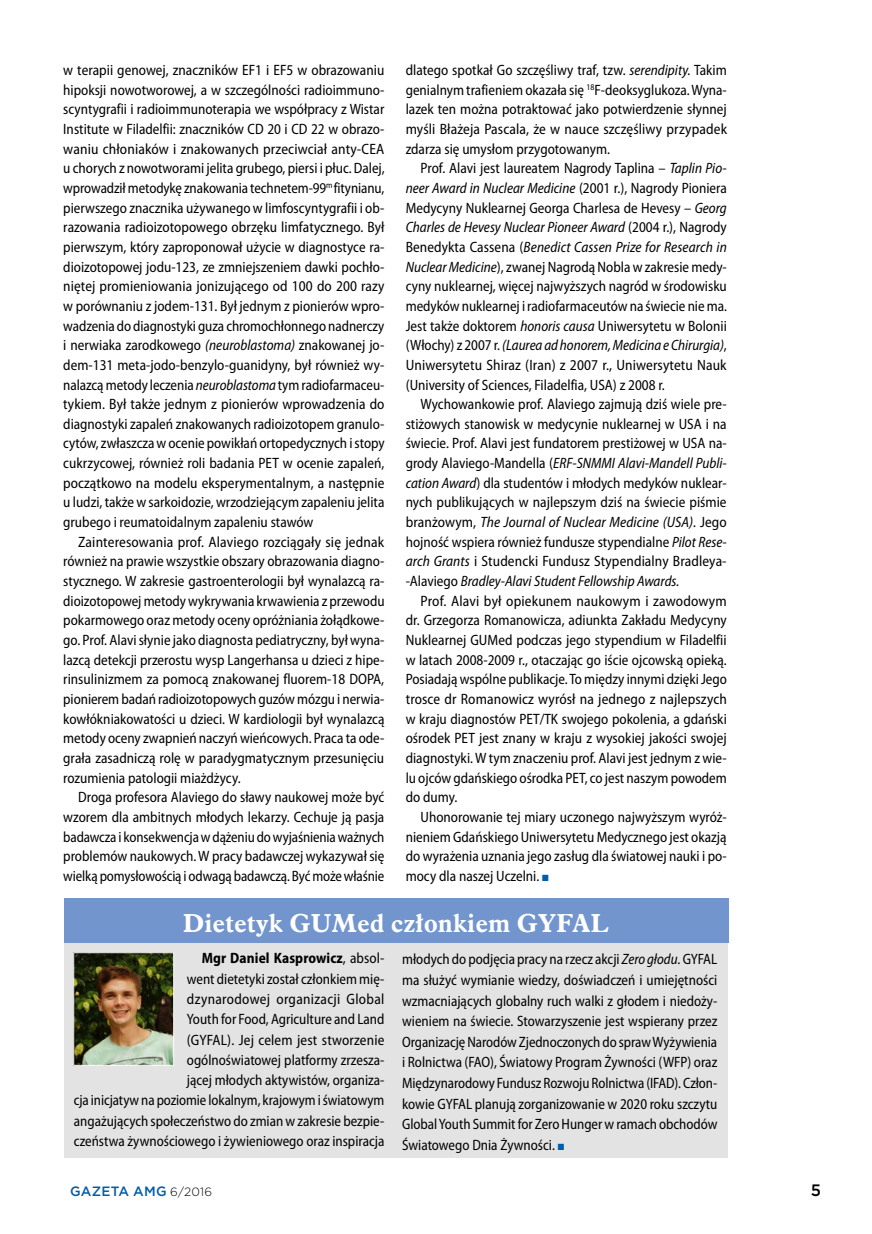
<style>
.page{position:relative;width:872px;height:1234px;background:#fff}
.page>*{position:absolute;margin:0;border:0;box-sizing:border-box;transform-origin:0 0}
.t1{font:700 25.5px "Aldine 721 EU";letter-spacing:.005em;color:#fff}
.t2{font:500 16.5px "Gotham";color:#000}
.t3{font:semi-condensed 15px/19.6px "Myriad Pro";color:#000;text-align:justify}
.t4{font:semi-condensed 15px/19.6px "Myriad Pro";color:#000;text-align:justify;scale:.96 1}
.t5{font:semi-condensed 15px/20.5px "Myriad Pro";color:#000;text-align:justify;scale:.95 1}
.t6{font:500 13.5px "Gotham";letter-spacing:.015em;color:#005da9}
.s1{font-style:italic}
.s2{color:#005da9}
.s3{font-weight:700}
.s4{font-weight:300;font-size:12px;color:#000}
</style>
<div class="page">
<div style="left:64px;top:898px;width:663px;height:259px;background:#e3e3e3"></div>
<div style="left:64px;top:897px;width:664px;height:45px;background:#7295cd"></div>
<img style="left:75px;top:953px;width:97px;height:110px">
<div style="left:73px;top:951px;width:101px;height:114px;border:1px solid #fff"></div>
<p class="t4" style="left:406px;top:60px;width:336px">dlatego spotkał Go szczęśliwy traf, tzw. <span class="s1">serendipity.</span> Takim genialnym trafieniem okazała się <sup>18</sup>F-deoksyglukoza. Wyna&shy;lazek ten można potraktować jako potwierdzenie słynnej myśli Błażeja Pascala, że w nauce szczęśliwy przypadek zdarza się umysłom przygotowanym.</p>
<p class="t4" style="left:406px;top:158px;width:336px;text-indent:15px">Prof. Alavi jest laureatem Nagrody Taplina – <span class="s1">Taplin Pio&shy;neer Award in Nuclear Medicine</span> (2001 r.), Nagrody Pioniera Medycyny Nuklearnej Georga Charlesa de Hevesy – <span class="s1">Georg Charles de Hevesy Nuclear Pioneer Award</span> (2004 r.), Nagrody Benedykta Cassena (<span class="s1">Benedict Cassen Prize for Research in Nuclear Medicine</span>), zwanej Nagrodą Nobla w zakresie medy&shy;cyny nuklearnej, więcej najwyższych nagród w środowisku medyków nuklearnej i radiofarmaceutów na świecie nie ma.<br>Jest także doktorem <span class="s1">honoris causa</span> Uniwersytetu w Bolonii (Włochy) z 2007 r. <span class="s1">(Laurea ad honorem, Medicina e Chirurgia)</span>, Uniwersytetu Shiraz (Iran) z 2007 r., Uniwersytetu Nauk (University of Sciences, Filadelfia, USA) z 2008 r.</p>
<p class="t4" style="left:406px;top:394px;width:336px;text-indent:15px">Wychowankowie prof. Alaviego zajmują dziś wiele pre&shy;stiżowych stanowisk w medycynie nuklearnej w USA i na świecie. Prof. Alavi jest fundatorem prestiżowej w USA na&shy;grody Alaviego-Mandella (<span class="s1">ERF-SNMMI Alavi-Mandell Publi&shy;cation Award</span>) dla studentów i młodych medyków nuklear&shy;nych publikujących w najlepszym dziś na świecie piśmie branżowym, <span class="s1">The Journal of Nuclear Medicine (USA).</span> Jego hojność wspiera również fundusze stypendialne <span class="s1">Pilot Rese&shy;arch Grants</span> i Studencki Fundusz Stypendialny Bradleya--Alaviego <span class="s1">Bradley-Alavi Student Fellowship Awards.</span></p>
<p class="t3" style="left:406px;top:590px;width:323px;text-indent:15px">Prof. Alavi był opiekunem naukowym i zawodowym dr. Grzegorza Romanowicza, adiunkta Zakładu Medycyny Nuklearnej GUMed podczas jego stypendium w Filadelfii w latach 2008-2009 r., otaczając go iście ojcowską opieką.<br>Posiadają wspólne publikacje. To między innymi dzięki Jego trosce dr Romanowicz wyrósł na jednego z najlepszych w kraju diagnostów PET/TK swojego pokolenia, a gdański ośrodek PET jest znany w kraju z wysokiej jakości swojej diagnostyki. W tym znaczeniu prof. Alavi jest jednym z wie&shy;lu ojców gdańskiego ośrodka PET, co jest naszym powodem do dumy.</p>
<p class="t4" style="left:406px;top:806px;width:336px;text-indent:15px">Uhonorowanie tej miary uczonego najwyższym wyróż&shy;nieniem Gdańskiego Uniwersytetu Medycznego jest okazją do wyrażenia uznania jego zasług dla światowej nauki i po&shy;mocy dla naszej Uczelni. <span class="s2">■</span></p>
<h1 class="t1" style="left:183px;top:906px;width:428px">Dietetyk GUMed członkiem GYFAL</h1>
<p class="t4" style="left:74px;top:947px;width:325px;line-height:20.2px;text-align:right"><span class="s3">Mgr Daniel Kasprowicz</span>, absol-<br>went dietetyki został członkiem mię-<br>dzynarodowej organizacji Global<br>Youth for Food, Agriculture and Land<br>(GYFAL). Jej celem jest stworzenie<br>ogólnoświatowej platformy zrzesza-<br>jącej młodych aktywistów, organiza-<br>cja inicjatyw na poziomie lokalnym, krajowym i światowym angażujących społeczeństwo do zmian w zakresie bezpie&shy;czeństwa żywnościowego i żywieniowego oraz inspiracja</p>
<p class="t5" style="left:402px;top:948px;width:333px">młodych do podjęcia pracy na rzecz akcji <span class="s1">Zero głodu</span>. GYFAL ma służyć wymianie wiedzy, doświadczeń i umiejętności wzmacniających globalny ruch walki z głodem i niedoży&shy;wieniem na świecie. Stowarzyszenie jest wspierany przez Organizację Narodów Zjednoczonych do spraw Wyżywienia i Rolnictwa (FAO), Światowy Program Żywności (WFP) oraz Międzynarodowy Fundusz Rozwoju Rolnictwa (IFAD). Człon&shy;kowie GYFAL planują zorganizowanie w 2020 roku szczytu Global Youth Summit for Zero Hunger w ramach obchodów Światowego Dnia Żywności. <span class="s2">■</span></p>
<p class="t3" style="left:63px;top:60px;width:323px">w terapii genowej, znaczników EF1 i EF5 w obrazowaniu hipoksji nowotworowej, a w szczególności radioimmuno&shy;scyntygrafii i radioimmunoterapia we współpracy z Wistar Institute w Filadelfii: znaczników CD 20 i CD 22 w obrazo&shy;waniu chłoniaków i znakowanych przeciwciał anty-CEA u chorych z nowotworami jelita grubego, piersi i płuc. Dalej, wprowadził metodykę znakowania technetem-99<sup>m</sup> fitynianu, pierwszego znacznika używanego w limfoscyntygrafii i ob&shy;razowania radioizotopowego obrzęku limfatycznego. Był pierwszym, który zaproponował użycie w diagnostyce ra&shy;dioizotopowej jodu-123, ze zmniejszeniem dawki pochło&shy;niętej promieniowania jonizującego od 100 do 200 razy w porównaniu z jodem-131. Był jednym z pionierów wpro&shy;wadzenia do diagnostyki guza chromochłonnego nadnerczy i nerwiaka zarodkowego <span class="s1">(neuroblastoma)</span> znakowanej jo&shy;dem-131 meta-jodo-benzylo-guanidyny, był również wy&shy;nalazcą metody leczenia <span class="s1">neuroblastoma</span> tym radiofarmaceu&shy;tykiem. Był także jednym z pionierów wprowadzenia do diagnostyki zapaleń znakowanych radioizotopem granulo&shy;cytów, zwłaszcza w ocenie powikłań ortopedycznych i stopy cukrzycowej, również roli badania PET w ocenie zapaleń, początkowo na modelu eksperymentalnym, a następnie u ludzi, także w sarkoidozie, wrzodziejącym zapaleniu jelita grubego i reumatoidalnym zapaleniu stawów</p>
<p class="t3" style="left:63px;top:531px;width:323px;text-indent:15px">Zainteresowania prof. Alaviego rozciągały się jednak również na prawie wszystkie obszary obrazowania diagno&shy;stycznego. W zakresie gastroenterologii był wynalazcą ra&shy;dioizotopowej metody wykrywania krwawienia z przewodu pokarmowego oraz metody oceny opróżniania żołądkowe&shy;go. Prof. Alavi słynie jako diagnosta pediatryczny, był wyna&shy;lazcą detekcji przerostu wysp Langerhansa u dzieci z hipe&shy;rinsulinizmem za pomocą znakowanej fluorem-18 DOPA, pionierem badań radioizotopowych guzów mózgu i nerwia&shy;kowłókniakowatości u dzieci. W kardiologii był wynalazcą metody oceny zwapnień naczyń wieńcowych. Praca ta ode&shy;grała zasadniczą rolę w paradygmatycznym przesunięciu rozumienia patologii miażdżycy.</p>
<p class="t4" style="left:63px;top:787px;width:336px;text-indent:15px">Droga profesora Alaviego do sławy naukowej może być wzorem dla ambitnych młodych lekarzy. Cechuje ją pasja badawcza i konsekwencja w dążeniu do wyjaśnienia ważnych problemów naukowych. W pracy badawczej wykazywał się wielką pomysłowością i odwagą badawczą. Być może właśnie</p>
<p class="t6" style="left:70px;top:1182px;width:144px">GAZETA AMG <span class="s4">6/2016</span></p>
<p class="t2" style="left:810px;top:1179px;width:12px">5</p>
</div>
